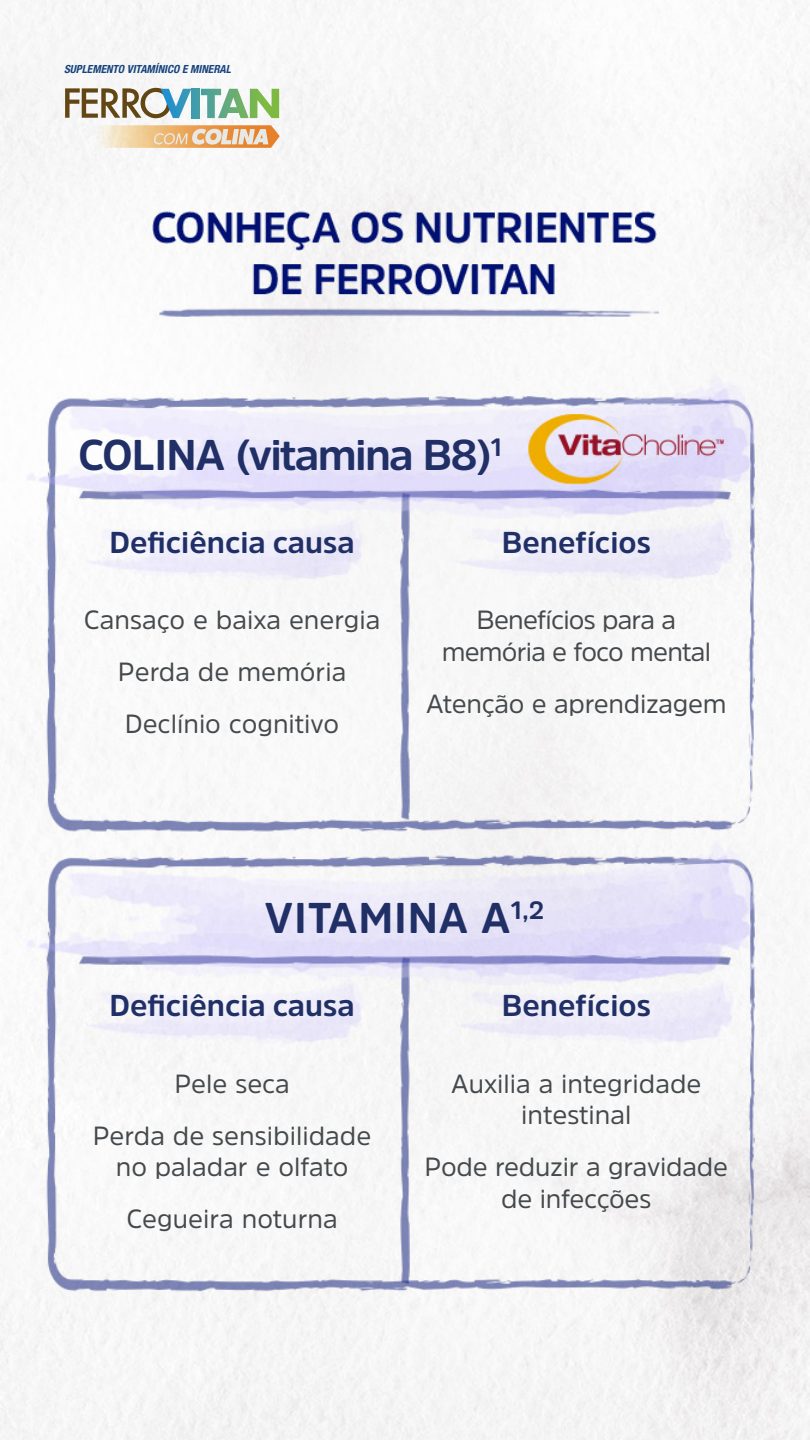
<style>
.page{position:relative;width:810px;height:1440px;background:#fff}
.page>*{position:absolute;margin:0;border:0;box-sizing:border-box;transform-origin:0 0}
.t1{font:700 42.75px "Amsi Pro";letter-spacing:-.03em;color:#203066}
.t2{font:700 42.75px "Amsi Pro";letter-spacing:.02em;color:#203066}
.t3{font:700 30px "Amsi Pro";color:#203066}
.t4{font:26.25px/31.5px "Amsi Pro";letter-spacing:-.005em;color:#45494c;text-align:center}
.t5{font:26.25px/31.5px "Amsi Pro";letter-spacing:-.03em;color:#45494c;text-align:center}
.t6{font:italic 700 condensed 11.25px "Helvetica Neue LT Std";color:#17447e}
</style>
<div class="page">
<img style="left:0;top:0;width:810px;height:1440px">
<svg style="left:65px;top:88px;width:126px;height:30px"></svg>
<div style="left:192px;top:89px;width:8px;height:29px;background:#429da9"></div>
<svg style="left:201px;top:89px;width:78px;height:29px"></svg>
<svg style="left:96px;top:125px;width:184px;height:23px;background:#ecc396"></svg>
<p class="t6" style="left:64px;top:62px;width:168px">SUPLEMENTO VITAMÍNICO E MINERAL</p>
<p class="t1" style="left:78px;top:426px;width:426px">COLINA (vitamina B8)<sup>1</sup></p>
<p class="t3" style="left:109px;top:522px;width:247px">Deficiência causa</p>
<p class="t3" style="left:502px;top:522px;width:151px">Benefícios</p>
<p class="t4" style="left:84px;top:604px;width:298px">Cansaço e baixa energia</p>
<p class="t4" style="left:118px;top:656px;width:230px">Perda de memória</p>
<p class="t4" style="left:125px;top:707px;width:216px">Declínio cognitivo</p>
<p class="t5" style="left:442px;top:604px;width:271px">Benefícios para a memória e foco mental</p>
<p class="t4" style="left:426px;top:687px;width:302px">Atenção e aprendizagem</p>
<p class="t2" style="left:264px;top:889px;width:282px">VITAMINA A<sup>1,2</sup></p>
<p class="t3" style="left:109px;top:985px;width:247px">Deficiência causa</p>
<p class="t3" style="left:502px;top:985px;width:151px">Benefícios</p>
<p class="t4" style="left:174px;top:1067px;width:117px">Pele seca</p>
<p class="t4" style="left:93px;top:1119px;width:280px">Perda de sensibilidade no paladar e olfato</p>
<p class="t4" style="left:127px;top:1202px;width:213px">Cegueira noturna</p>
<p class="t4" style="left:451px;top:1067px;width:252px">Auxilia a integridade intestinal</p>
<p class="t4" style="left:425px;top:1150px;width:305px">Pode reduzir a gravidade de infecções</p>
</div>
